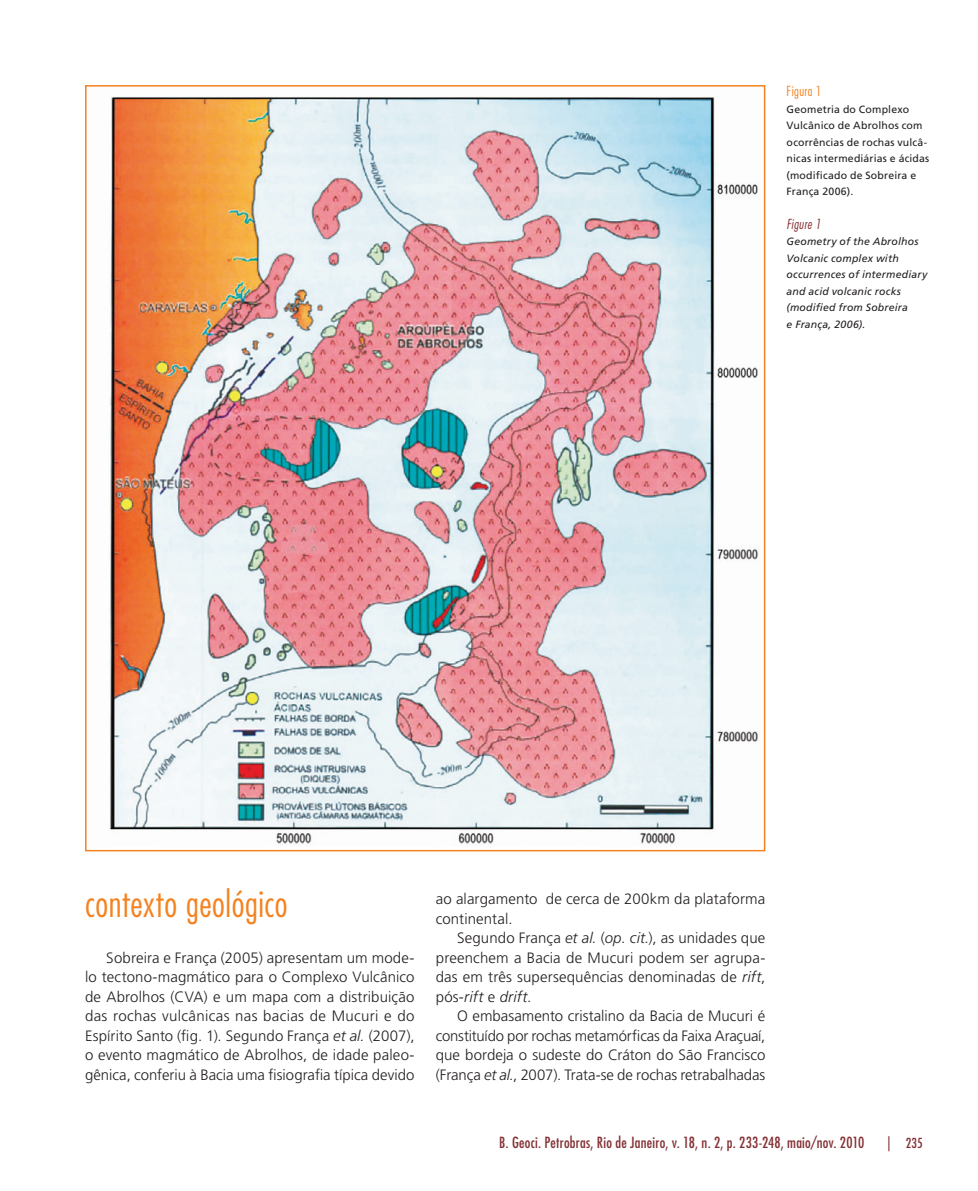
<style>
.page{position:relative;width:978px;height:1191px;background:#fff}
.page>*{position:absolute;margin:0;border:0;box-sizing:border-box;transform-origin:0 0}
.t1{font:300 condensed 36px "Futura Std";letter-spacing:.015em;color:#f58220}
.t2{font:300 15px/19.5px "Frutiger LT Std";letter-spacing:.005em;color:#231f20;text-align:justify}
.t3{font:condensed 15px "Futura Std";letter-spacing:.015em;color:#843034}
.t4{font:300 condensed 13.5px "Futura Std";letter-spacing:.03em;color:#f58220}
.t5{font:italic 300 condensed 13.5px "Futura Std";letter-spacing:.03em;color:#843034}
.t6{font:condensed 13.5px "Futura Std";color:#843034}
.t7{font:10.5px/16.5px "Frutiger LT Std";letter-spacing:.02em;color:#231f20}
.t8{font:italic 10.5px/16.5px "Frutiger LT Std";letter-spacing:.015em;color:#231f20}
.s1{font-style:italic}
.s2{font-size:15px}
</style>
<div class="page">
<img style="left:108px;top:96px;width:650px;height:748px">
<p class="t4" style="left:787px;top:83px;width:36px">Figura 1</p>
<p class="t7" style="left:787px;top:101px;width:144px">Geometria do Complexo<br>Vulcânico de Abrolhos com ocorrências de rochas vulcâ&shy;nicas intermediárias e ácidas (modificado de Sobreira e<br>França 2006).</p>
<p class="t5" style="left:787px;top:216px;width:36px">Figure 1</p>
<p class="t8" style="left:787px;top:233px;width:142px">Geometry of the Abrolhos<br>Volcanic complex with occurrences of intermediary and acid volcanic rocks (modified from Sobreira<br>e França, 2006).</p>
<h1 class="t1" style="left:85px;top:882px;width:204px">contexto geológico</h1>
<p class="t2" style="left:85px;top:948px;width:331px;text-indent:21px">Sobreira e França (2005) apresentam um mode&shy;lo tectono-magmático para o Complexo Vulcânico de Abrolhos (CVA) e um mapa com a distribuição das rochas vulcânicas nas bacias de Mucuri e do Espírito Santo (fig. 1). Segundo França <span class="s1">et al.</span> (2007), o evento magmático de Abrolhos, de idade paleo&shy;gênica, conferiu à Bacia uma fisiografia típica devido</p>
<p class="t2" style="left:436px;top:889px;width:331px">ao alargamento de cerca de 200km da plataforma continental.</p>
<p class="t2" style="left:436px;top:928px;width:331px;text-indent:21px">Segundo França <span class="s1">et al.</span> (<span class="s1">op. cit.</span>), as unidades que preenchem a Bacia de Mucuri podem ser agrupa&shy;das em três supersequências denominadas de <span class="s1">rift</span>, pós-<span class="s1">rift</span> e <span class="s1">drift</span>.</p>
<p class="t2" style="left:436px;top:1006px;width:331px;text-indent:21px">O embasamento cristalino da Bacia de Mucuri é constituído por rochas metamórficas da Faixa Araçuaí, que bordeja o sudeste do Cráton do São Francisco (França <span class="s1">et al.</span>, 2007). Trata-se de rochas retrabalhadas</p>
<p class="t3" style="left:499px;top:1133px;width:367px">B. Geoci. Petrobras, Rio de Janeiro, v. 18, n. 2, p. 233-248, maio/nov. 2010</p>
<p class="t6" style="left:887px;top:1135px;width:37px"><span class="s2">|</span> 235</p>
</div>
